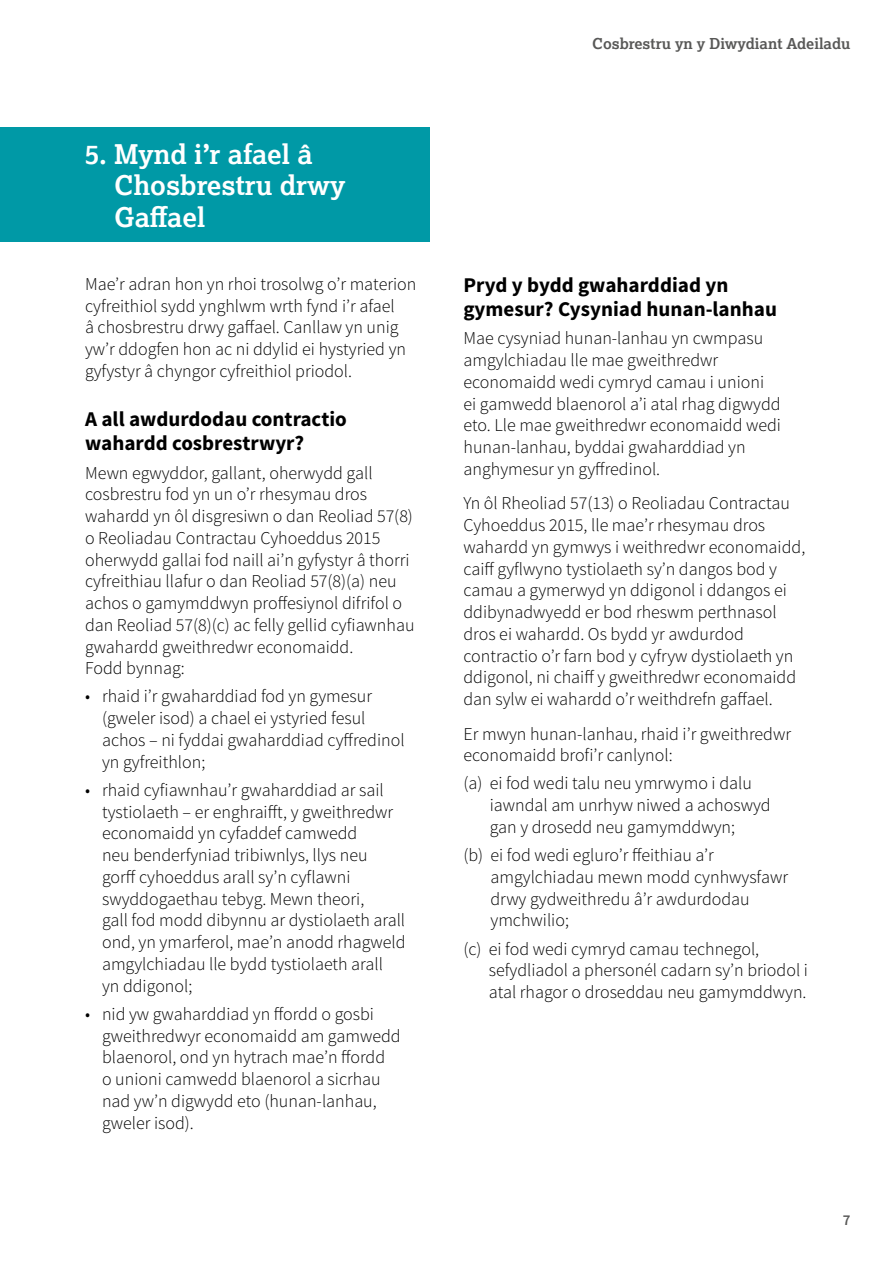
<style>
.page{position:relative;width:893px;height:1263px;background:#fff}
.page>*{position:absolute;margin:0;border:0;box-sizing:border-box;transform-origin:0 0}
.t1{font:700 27px/31.5px "Lexia";color:#fff}
.Sub_heading_H2{font:700 21px/24px "Source Sans Pro";color:#000}
.Body_text{font:300 18px/21.8px "Source Sans Pro";color:#000}
.Body_Text_Before_Bul{font:300 18px/21.8px "Source Sans Pro";color:#000}
.Body_Text_1_5mm_spac{font:300 18px/21.8px "Source Sans Pro";color:#000}
.t2{font:700 15px "Lexia";color:#585857}
.t3{font:600 15px "Source Sans Pro";color:#585857}
</style>
<div class="page">
<div style="left:0;top:128px;width:429px;height:114px;background:#0099a6"></div>
<h1 class="t1" style="left:114px;top:137px;width:233px;text-indent:-29px">5. Mynd i’r afael â<br>Chosbrestru drwy<br>Gaffael</h1>
<p class="Body_text" style="left:85px;top:273px;width:333px">Mae’r adran hon yn rhoi trosolwg o’r materion cyfreithiol sydd ynghlwm wrth fynd i’r afael<br>â chosbrestru drwy gaffael. Canllaw yn unig yw’r ddogfen hon ac ni ddylid ei hystyried yn gyfystyr â chyngor cyfreithiol priodol.</p>
<h2 class="Sub_heading_H2" style="left:85px;top:408px;width:263px">A all awdurdodau contractio wahardd cosbrestrwyr?</h2>
<p class="Body_Text_Before_Bul" style="left:85px;top:462px;width:331px">Mewn egwyddor, gallant, oherwydd gall cosbrestru fod yn un o’r rhesymau dros wahardd yn ôl disgresiwn o dan Reoliad 57(8) o Reoliadau Contractau Cyhoeddus 2015 oherwydd gallai fod naill ai’n gyfystyr â thorri cyfreithiau llafur o dan Reoliad 57(8)(a) neu achos o gamymddwyn proffesiynol difrifol o dan Reoliad 57(8)(c) ac felly gellid cyfiawnhau gwahardd gweithredwr economaidd.<br>Fodd bynnag:</p>
<p class="Body_text" style="left:102px;top:686px;width:304px;text-indent:-17px">• rhaid i’r gwaharddiad fod yn gymesur (gweler isod) a chael ei ystyried fesul achos – ni fyddai gwaharddiad cyffredinol yn gyfreithlon;</p>
<p class="Body_text" style="left:102px;top:779px;width:305px;text-indent:-17px">• rhaid cyfiawnhau’r gwaharddiad ar sail tystiolaeth – er enghraifft, y gweithredwr economaidd yn cyfaddef camwedd<br>neu benderfyniad tribiwnlys, llys neu gorff cyhoeddus arall sy’n cyflawni swyddogaethau tebyg. Mewn theori,<br>gall fod modd dibynnu ar dystiolaeth arall ond, yn ymarferol, mae’n anodd rhagweld amgylchiadau lle bydd tystiolaeth arall<br>yn ddigonol;</p>
<p class="Body_text" style="left:102px;top:1003px;width:300px;text-indent:-17px">• nid yw gwaharddiad yn ffordd o gosbi gweithredwyr economaidd am gamwedd blaenorol, ond yn hytrach mae’n ffordd<br>o unioni camwedd blaenorol a sicrhau nad yw’n digwydd eto (hunan-lanhau, gweler isod).</p>
<p class="t2" style="left:592px;top:34px;width:260px">Cosbrestru yn y Diwydiant Adeiladu</p>
<h2 class="Sub_heading_H2" style="left:463px;top:274px;width:315px">Pryd y bydd gwaharddiad yn gymesur? Cysyniad hunan-lanhau</h2>
<p class="Body_text" style="left:463px;top:328px;width:319px">Mae cysyniad hunan-lanhau yn cwmpasu amgylchiadau lle mae gweithredwr economaidd wedi cymryd camau i unioni ei gamwedd blaenorol a’i atal rhag digwydd eto. Lle mae gweithredwr economaidd wedi hunan-lanhau, byddai gwaharddiad yn anghymesur yn gyffredinol.</p>
<p class="Body_text" style="left:463px;top:493px;width:343px">Yn ôl Rheoliad 57(13) o Reoliadau Contractau Cyhoeddus 2015, lle mae’r rhesymau dros wahardd yn gymwys i weithredwr economaidd, caiff gyflwyno tystiolaeth sy’n dangos bod y camau a gymerwyd yn ddigonol i ddangos ei ddibynadwyedd er bod rheswm perthnasol dros ei wahardd. Os bydd yr awdurdod contractio o’r farn bod y cyfryw dystiolaeth yn ddigonol, ni chaiff y gweithredwr economaidd dan sylw ei wahardd o’r weithdrefn gaffael.</p>
<p class="Body_Text_Before_Bul" style="left:463px;top:723px;width:329px">Er mwyn hunan-lanhau, rhaid i’r gweithredwr economaidd brofi’r canlynol:</p>
<p class="Body_Text_1_5mm_spac" style="left:490px;top:773px;width:282px;text-indent:-26px">(a) ei fod wedi talu neu ymrwymo i dalu iawndal am unrhyw niwed a achoswyd gan y drosedd neu gamymddwyn;</p>
<p class="Body_Text_1_5mm_spac" style="left:490px;top:844px;width:299px;text-indent:-27px">(b) ei fod wedi egluro’r ffeithiau a’r amgylchiadau mewn modd cynhwysfawr drwy gydweithredu â’r awdurdodau ymchwilio;</p>
<p class="Body_text" style="left:489px;top:938px;width:321px;text-indent:-25px">(c) ei fod wedi cymryd camau technegol, sefydliadol a phersonél cadarn sy’n briodol i atal rhagor o droseddau neu gamymddwyn.</p>
<p class="t3" style="left:843px;top:1211px;width:9px">7</p>
</div>
